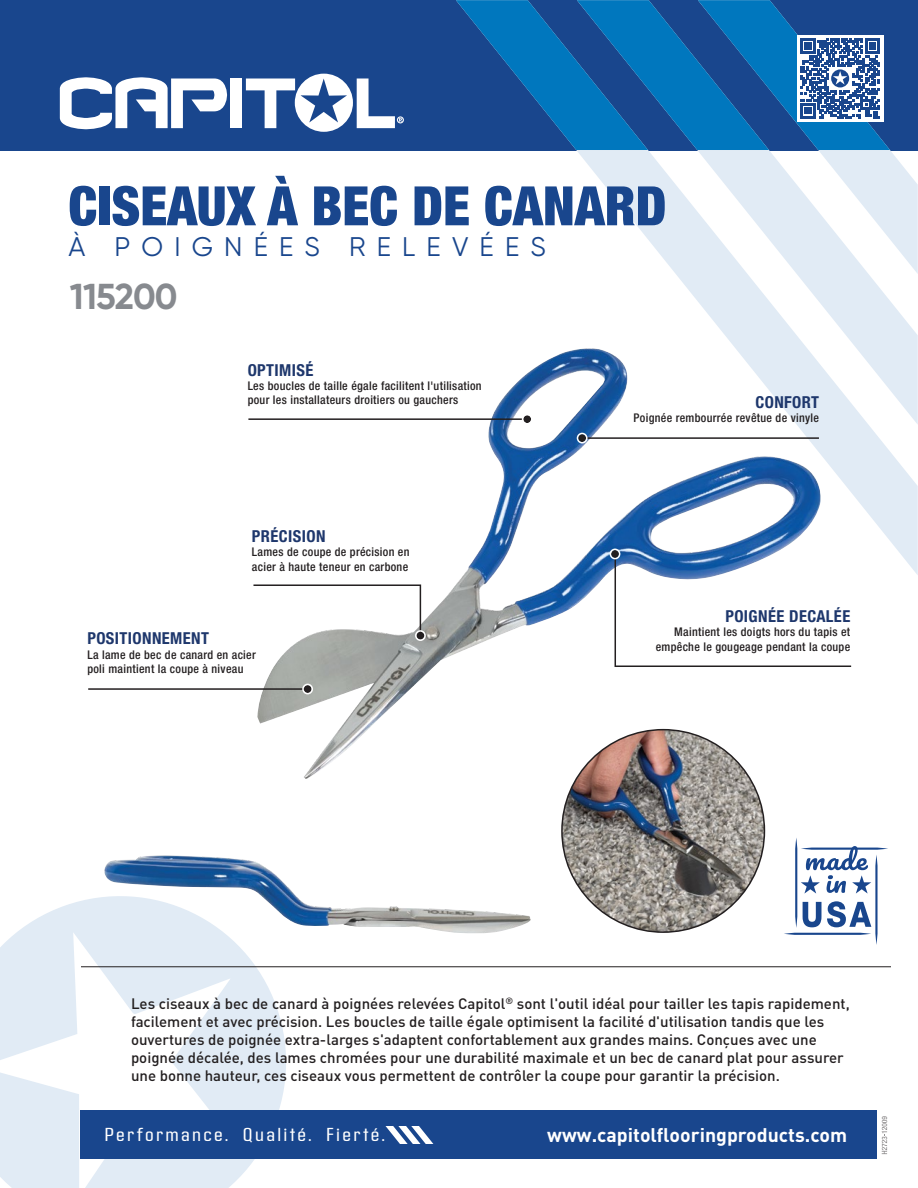
<style>
.page{position:relative;width:918px;height:1188px;background:#fff}
.page>*{position:absolute;margin:0;border:0;box-sizing:border-box;transform-origin:0 0}
.t1{font:900 condensed 54.45px "Helvetica Neue LT Std";color:#19468d}
.t2{font:700 36px "Gilroy";letter-spacing:-.025em;color:#878a8f}
.t3{font:27px "Gilroy";letter-spacing:.415em;color:#19468d}
.t4{font:700 19.5px "DIN Pro";color:#fff}
.t5{font:18.75px "Address Sans Pro";letter-spacing:.125em;color:#fff}
.t6{font:700 condensed 16.5px "Helvetica Neue LT Std";letter-spacing:.025em;color:#1e376c}
.t7{font:500 15px/18px "DIN Pro";color:#231f20}
.t8{font:500 condensed 12px/14.4px "Helvetica Neue LT Std";letter-spacing:.025em;color:#231f20}
</style>
<div class="page">
<div style="left:0;top:0;width:918px;height:150px;background:#19468d"></div>
<svg style="left:456px;top:150px;width:462px;height:425px"></svg>
<svg style="left:60px;top:77px;width:167px;height:52px"></svg>
<div style="left:231px;top:78px;width:11px;height:50px;background:#fff"></div>
<svg style="left:246px;top:74px;width:158px;height:58px"></svg>
<svg style="left:0;top:897px;width:307px;height:291px;fill:#e1ebf5"></svg>
<hr style="left:81px;top:966px;width:810px;height:1px;background:#231f20">
<div style="left:80px;top:1111px;width:796px;height:48px;background:#19468d"></div>
<svg style="left:882px;top:1116px;width:5px;height:38px"></svg>
<svg style="left:456px;top:0;width:434px;height:150px"></svg>
<img style="left:257px;top:348px;width:567px;height:431px">
<svg style="left:253px;top:584px;width:173px;height:57px"></svg>
<hr style="left:88px;top:688px;width:216px;height:2px;background:#231f20">
<svg style="left:302px;top:684px;width:11px;height:10px"></svg>
<hr style="left:248px;top:418px;width:275px;height:2px;background:#231f20">
<svg style="left:522px;top:414px;width:11px;height:11px"></svg>
<svg style="left:610px;top:549px;width:243px;height:119px"></svg>
<hr style="left:586px;top:437px;width:233px;height:2px;background:#231f20">
<svg style="left:577px;top:433px;width:11px;height:11px"></svg>
<svg style="left:784px;top:838px;width:104px;height:107px"></svg>
<img style="left:562px;top:730px;width:202px;height:202px;border-radius:99px">
<img style="left:104px;top:855px;width:427px;height:79px">
<svg style="left:385px;top:1126px;width:48px;height:17px"></svg>
<h1 class="t1" style="left:68px;top:172px;width:600px">CISEAUX À BEC DE CANARD</h1>
<h3 class="t3" style="left:68px;top:230px;width:479px">À POIGNÉES RELEVÉES</h3>
<h2 class="t2" style="left:70px;top:274px;width:109px">115200</h2>
<p class="t6" style="left:248px;top:360px;width:67px">OPTIMISÉ</p>
<p class="t8" style="left:248px;top:378px;width:236px">Les boucles de taille égale facilitent l'utilisation pour les installateurs droitiers ou gauchers</p>
<p class="t6" style="left:252px;top:526px;width:75px">PRÉCISION</p>
<p class="t8" style="left:252px;top:545px;width:159px">Lames de coupe de précision en acier à haute teneur en carbone</p>
<p class="t6" style="left:87px;top:629px;width:123px">POSITIONNEMENT</p>
<p class="t8" style="left:87px;top:647px;width:170px">La lame de bec de canard en acier poli maintient la coupe à niveau</p>
<p class="t6" style="left:756px;top:392px;width:65px">CONFORT</p>
<p class="t8" style="left:634px;top:411px;width:187px">Poignée rembourrée revêtue de vinyle</p>
<p class="t6" style="left:725px;top:606px;width:126px">POIGNÉE DECALÉE</p>
<p class="t8" style="left:656px;top:625px;width:196px;text-align:right">Maintient les doigts hors du tapis et empêche le gougeage pendant la coupe</p>
<p class="t7" style="left:131px;top:994px;width:720px">Les ciseaux à bec de canard à poignées relevées Capitol<sup>®</sup> sont l'outil idéal pour tailler les tapis rapidement, facilement et avec précision. Les boucles de taille égale optimisent la facilité d'utilisation tandis que les ouvertures de poignée extra-larges s'adaptent confortablement aux grandes mains. Conçues avec une poignée décalée, des lames chromées pour une durabilité maximale et un bec de canard plat pour assurer une bonne hauteur, ces ciseaux vous permettent de contrôler la coupe pour garantir la précision.</p>
<p class="t5" style="left:105px;top:1125px;width:282px">Performance. Qualité. Fierté.</p>
<h3 class="t4" style="left:547px;top:1121px;width:301px">www.capitolflooringproducts.com</h3>
</div>
